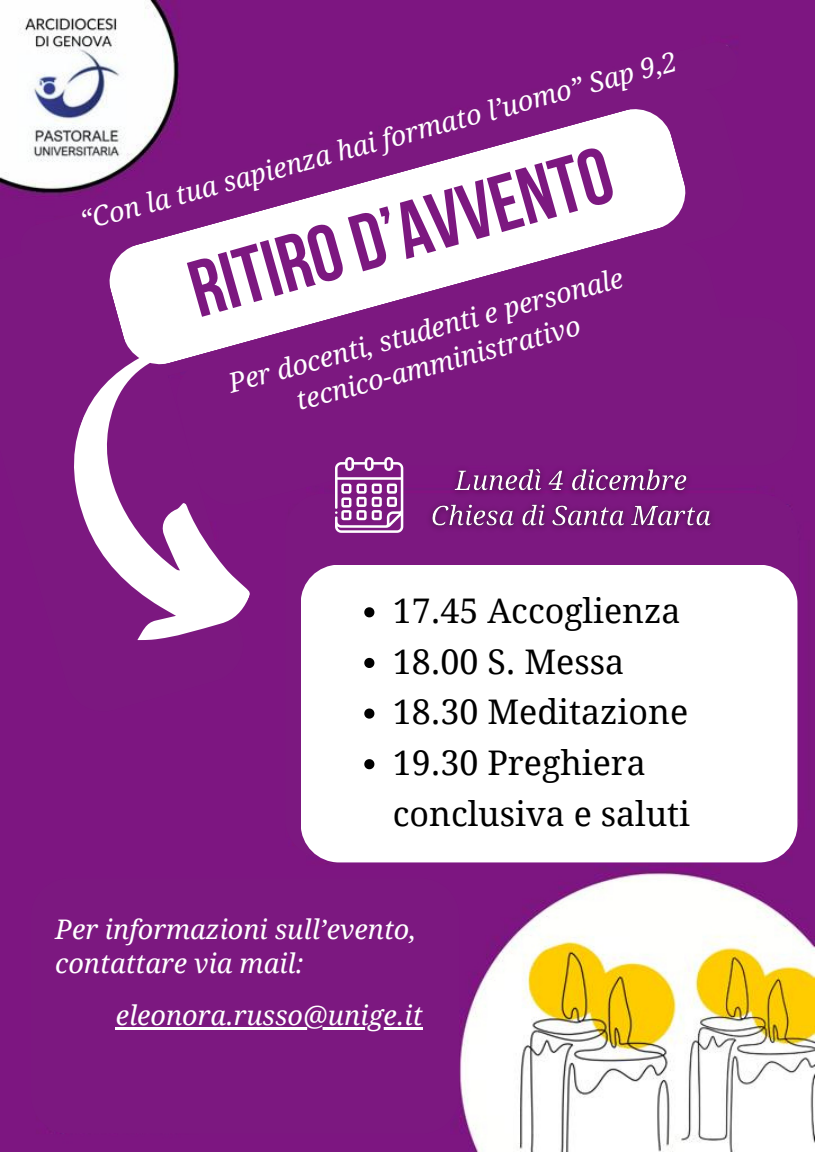
<style>
.page{position:relative;width:815px;height:1152px;background:#fff}
.page>*{position:absolute;margin:0;border:0;box-sizing:border-box;transform-origin:0 0}
.t1{font:700 79.95px "Bebas Neue";color:#7c1880}
.t2{font:33.9px/50.7px "Droid Serif";color:#000}
.t3{font:italic 27px/34.8px "Droid Serif";color:#fff}
</style>
<div class="page">
<img style="left:0;top:0;width:814px;height:1152px">
<div style="left:285px;top:494px;width:512px;height:364px;background:#7c1880;border-radius:38px"></div>
<div style="left:301px;top:565px;width:496px;height:297px;background:#fff;border-radius:38px"></div>
<div style="left:31px;top:878px;width:428px;height:256px;background:#7c1880;border-radius:38px"></div>
<div style="left:326px;top:401px;width:406px;height:108px;background:#7c1880"></div>
<div style="left:360px;top:317px;width:437px;height:149px;background:#7c1880;border-radius:38px"></div>
<svg style="left:335px;top:457px;width:68px;height:75px"></svg>
<svg style="left:20px;top:41px;width:718px;height:39px;fill:#7d1681"></svg>
<svg style="left:17px;top:80px;width:730px;height:321px;fill:#7c1880"></svg>
<div style="left:0;top:228px;width:247px;height:488px;background:#7c1880"></div>
<svg style="left:105px;top:105px;width:584px;height:263px;fill:#7d1881"></svg>
<svg style="left:16px;top:318px;width:310px;height:354px;fill:#7c1880"></svg>
<svg style="left:364px;top:607px;width:10px;height:10px"></svg>
<svg style="left:364px;top:658px;width:10px;height:10px"></svg>
<svg style="left:364px;top:709px;width:10px;height:10px"></svg>
<svg style="left:364px;top:759px;width:10px;height:10px"></svg>
<hr style="left:116px;top:1027px;width:307px;height:3px;background:#fff">
<img style="left:421px;top:466px;width:301px;height:62px">
<p class="t3" style="left:76px;top:204px;width:618px;rotate:-15deg">“Con la tua sapienza hai formato l’uomo” Sap 9,2</p>
<p class="t1" style="left:183px;top:261px;width:437px;rotate:-16deg">Ritiro d’Avvento</p>
<p class="t3" style="left:224px;top:366px;width:409px;rotate:-15deg">Per docenti, studenti e personale</p>
<p class="t3" style="left:292px;top:384px;width:295px;rotate:-15deg">tecnico-amministrativo</p>
<p class="t2" style="left:393px;top:586px;width:289px">17.45 Accoglienza</p>
<p class="t2" style="left:393px;top:637px;width:233px">18.00 S. Messa</p>
<p class="t2" style="left:393px;top:687px;width:297px">18.30 Meditazione</p>
<p class="t2" style="left:393px;top:738px;width:299px">19.30 Preghiera conclusiva e saluti</p>
<p class="t3" style="left:55px;top:912px;width:362px">Per informazioni sull’evento, contattare via mail:</p>
<p class="t3" style="left:116px;top:998px;width:308px">eleonora.russo@unige.it</p>
</div>
